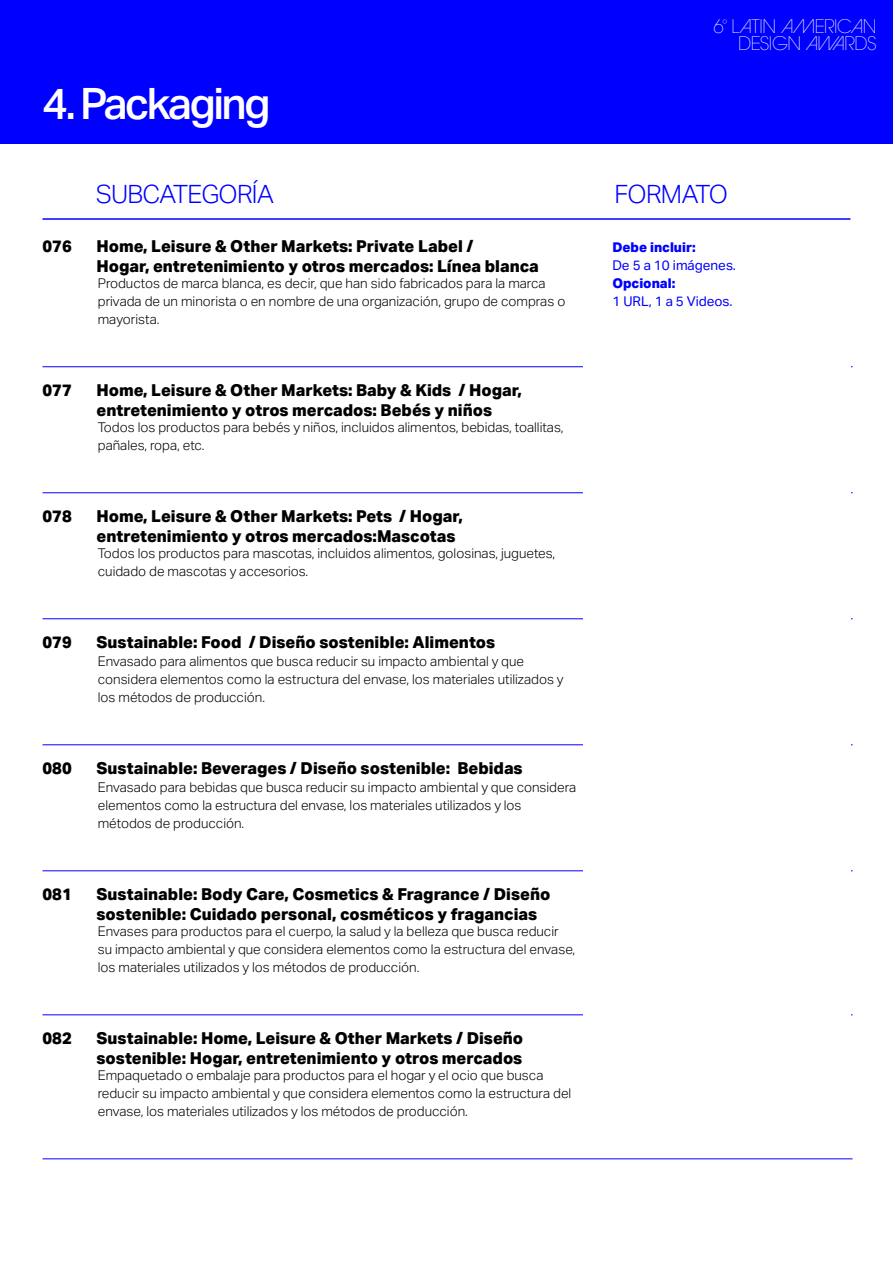
<style>
.page{position:relative;width:893px;height:1263px;background:#fff}
.page>*{position:absolute;margin:0;border:0;box-sizing:border-box;transform-origin:0 0}
.t1{font:500 43.5px "Aktiv Grotesk";letter-spacing:-.06em;color:#fff}
.t2{font:300 25.35px "Aktiv Grotesk";letter-spacing:-.03em;color:#00f}
.t3{font:200 18.6px/16.4px "ITC Avant Garde Pro";letter-spacing:-.02em;color:#fff;text-align:right}
.t4{font:800 16.5px/19.8px "Aktiv Grotesk";color:#000}
.t5{font:300 13.5px/18px "Aktiv Grotesk";color:#000}
.t6{font:13.5px "Aktiv Grotesk";color:#00f}
.t7{font:800 13.5px "Aktiv Grotesk";color:#00f}
</style>
<div class="page">
<div style="left:0;top:0;width:893px;height:144px;background:#00f"></div>
<hr style="left:43px;top:366px;width:810px;height:1px;background:#00f">
<hr style="left:43px;top:492px;width:810px;height:1px;background:#00f">
<hr style="left:43px;top:618px;width:810px;height:1px;background:#00f">
<hr style="left:43px;top:744px;width:810px;height:1px;background:#00f">
<hr style="left:43px;top:870px;width:810px;height:1px;background:#00f">
<hr style="left:43px;top:1014px;width:810px;height:1px;background:#00f">
<hr style="left:43px;top:1158px;width:810px;height:1px;background:#00f">
<hr style="left:43px;top:218px;width:807px;height:2px;background:#00f">
<div style="left:583px;top:234px;width:267px;height:886px;background:#fff"></div>
<h1 class="t1" style="left:43px;top:77px;width:230px">4. Packaging</h1>
<h3 class="t3" style="left:713px;top:18px;width:165px">6<sup>º</sup> LATIN AMERICAN<br>DESIGN AWARDS</h3>
<h2 class="t2" style="left:96px;top:179px;width:180px">SUBCATEGORÍA</h2>
<h2 class="t2" style="left:614px;top:179px;width:115px">FORMATO</h2>
<p class="t4" style="left:43px;top:236px;width:31px">076</p>
<p class="t4" style="left:97px;top:236px;width:444px">Home, Leisure &amp; Other Markets: Private Label /<br>Hogar, entretenimiento y otros mercados: Línea blanca</p>
<p class="t5" style="left:98px;top:274px;width:469px">Productos de marca blanca, es decir, que han sido fabricados para la marca privada de un minorista o en nombre de una organización, grupo de compras o mayorista.</p>
<p class="t4" style="left:43px;top:380px;width:31px">077</p>
<p class="t4" style="left:97px;top:380px;width:427px">Home, Leisure &amp; Other Markets: Baby &amp; Kids / Hogar, entretenimiento y otros mercados: Bebés y niños</p>
<p class="t5" style="left:98px;top:418px;width:467px">Todos los productos para bebés y niños, incluidos alimentos, bebidas, toallitas, pañales, ropa, etc.</p>
<p class="t4" style="left:43px;top:506px;width:31px">078</p>
<p class="t4" style="left:97px;top:506px;width:368px">Home, Leisure &amp; Other Markets: Pets / Hogar, entretenimiento y otros mercados:Mascotas</p>
<p class="t5" style="left:98px;top:544px;width:459px">Todos los productos para mascotas, incluidos alimentos, golosinas, juguetes, cuidado de mascotas y accesorios.</p>
<p class="t4" style="left:43px;top:632px;width:31px">079</p>
<p class="t4" style="left:97px;top:632px;width:400px">Sustainable: Food / Diseño sostenible: Alimentos</p>
<p class="t5" style="left:98px;top:652px;width:467px">Envasado para alimentos que busca reducir su impacto ambiental y que considera elementos como la estructura del envase, los materiales utilizados y los métodos de producción.</p>
<p class="t4" style="left:43px;top:758px;width:31px">080</p>
<p class="t4" style="left:97px;top:758px;width:428px">Sustainable: Beverages / Diseño sostenible: Bebidas</p>
<p class="t5" style="left:98px;top:778px;width:480px">Envasado para bebidas que busca reducir su impacto ambiental y que considera elementos como la estructura del envase, los materiales utilizados y los métodos de producción.</p>
<p class="t4" style="left:43px;top:884px;width:31px">081</p>
<p class="t4" style="left:97px;top:884px;width:455px">Sustainable: Body Care, Cosmetics &amp; Fragrance / Diseño sostenible: Cuidado personal, cosméticos y fragancias</p>
<p class="t5" style="left:98px;top:922px;width:479px">Envases para productos para el cuerpo, la salud y la belleza que busca reducir su impacto ambiental y que considera elementos como la estructura del envase, los materiales utilizados y los métodos de producción.</p>
<p class="t4" style="left:43px;top:1028px;width:31px">082</p>
<p class="t4" style="left:97px;top:1028px;width:428px">Sustainable: Home, Leisure &amp; Other Markets / Diseño sostenible: Hogar, entretenimiento y otros mercados</p>
<p class="t5" style="left:98px;top:1066px;width:475px">Empaquetado o embalaje para productos para el hogar y el ocio que busca reducir su impacto ambiental y que considera elementos como la estructura del envase, los materiales utilizados y los métodos de producción.</p>
<p class="t7" style="left:612px;top:239px;width:85px">Debe incluir:</p>
<p class="t6" style="left:612px;top:257px;width:125px">De 5 a 10 imágenes.</p>
<p class="t7" style="left:612px;top:275px;width:64px">Opcional:</p>
<p class="t6" style="left:612px;top:293px;width:122px">1 URL, 1 a 5 Videos.</p>
</div>
